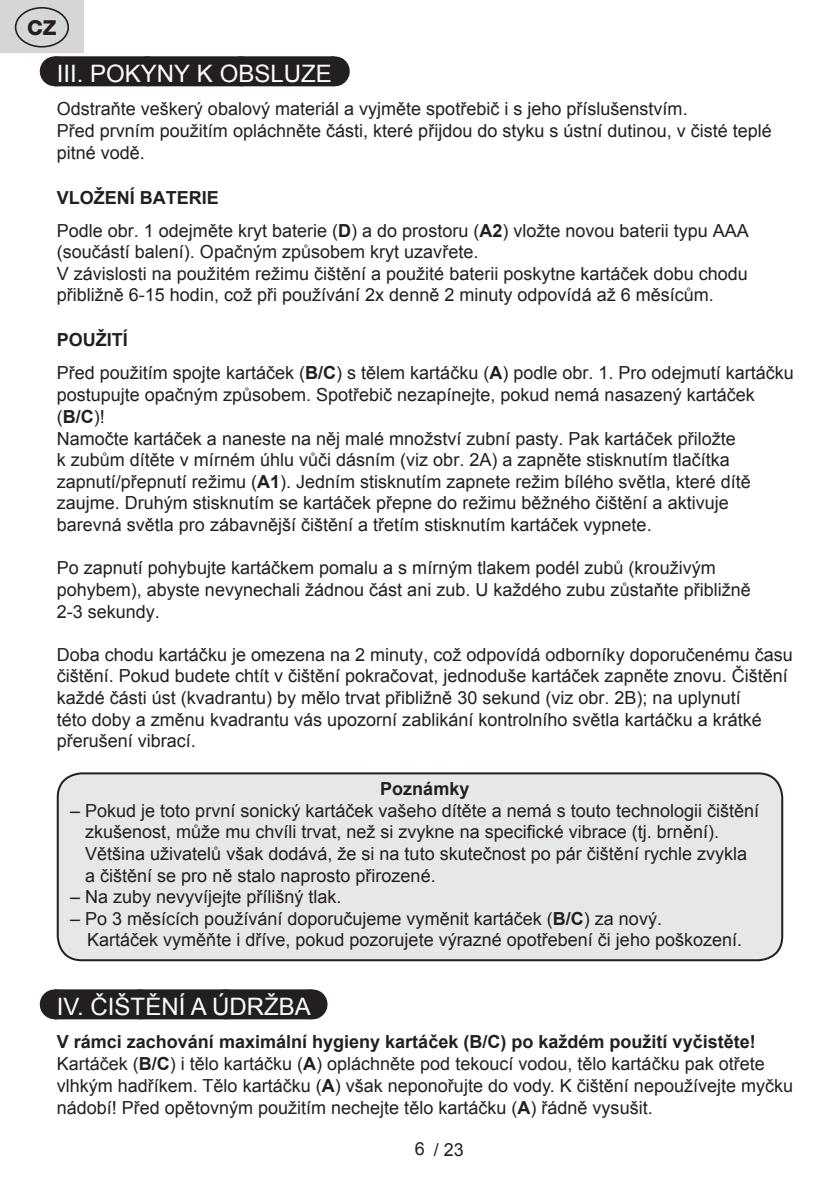
<style>
.page{position:relative;width:840px;height:1191px;background:#fff}
.page>*{position:absolute;margin:0;border:0;box-sizing:border-box;transform-origin:0 0}
.t1{font:24px "Arial";color:#fff}
.t2{font:800 20.6px "Helvetica Neue OT";color:#231f20}
.t3{font:18px/21.6px "Arial";color:#231f20}
.t4{font:700 18px "Arial";color:#231f20}
.s1{font-weight:700}
</style>
<div class="page">
<div style="left:0;top:0;width:83px;height:53px;background:#d5d6d8"></div>
<div style="left:15px;top:7px;width:54px;height:41px;border:2px solid #231f20;border-radius:50%"></div>
<div style="left:55px;top:56px;width:278px;height:30px;background:#231f20"></div>
<svg style="left:148px;top:56px;width:139px;height:1px"></svg>
<hr style="left:333px;top:56px;width:1px;height:30px;background:#231f20">
<div style="left:55px;top:989px;width:256px;height:30px;background:#231f20"></div>
<svg style="left:140px;top:989px;width:128px;height:1px"></svg>
<hr style="left:311px;top:989px;width:1px;height:30px;background:#231f20">
<div style="left:58px;top:773px;width:723px;height:187px;background:#e6e7e9;border-radius:24px"></div>
<div style="left:57px;top:772px;width:725px;height:189px;border:2px solid #231f20;border-radius:24px"></div>
<p class="t2" style="left:27px;top:15px;width:31px">CZ</p>
<h1 class="t1" style="left:57px;top:57px;width:276px">III. POKYNY K OBSLUZE</h1>
<p class="t3" style="left:57px;top:98px;width:716px">Odstraňte veškerý obalový materiál a vyjměte spotřebič i s jeho příslušenstvím.<br>Před prvním použitím opláchněte části, které přijdou do styku s ústní dutinou, v čisté teplé pitné vodě.</p>
<p class="t3" style="left:57px;top:181px;width:693px;line-height:33px"><span class="s1">VLOŽENÍ BATERIE<br></span>Podle obr. 1 odejměte kryt baterie (<span class="s1">D</span>) a do prostoru (<span class="s1">A2</span>) vložte novou baterii typu AAA</p>
<p class="t3" style="left:57px;top:241px;width:692px">(součástí balení). Opačným způsobem kryt uzavřete.<br>V závislosti na použitém režimu čištění a použité baterii poskytne kartáček dobu chodu přibližně 6-15 hodin, což při používání 2x denně 2 minuty odpovídá až 6 měsícům.</p>
<p class="t3" style="left:57px;top:323px;width:738px;line-height:33.4px"><span class="s1">POUŽITÍ<br></span>Před použitím spojte kartáček (<span class="s1">B/C</span>) s tělem kartáčku (<span class="s1">A</span>) podle obr. 1. Pro odejmutí kartáčku</p>
<p class="t3" style="left:57px;top:384px;width:699px">postupujte opačným způsobem. Spotřebič nezapínejte, pokud nemá nasazený kartáček (<span class="s1">B/C</span>)!<br>Namočte kartáček a naneste na něj malé množství zubní pasty. Pak kartáček přiložte<br>k zubům dítěte v mírném úhlu vůči dásním (viz obr. 2A) a zapněte stisknutím tlačítka zapnutí/přepnutí režimu (<span class="s1">A1</span>). Jedním stisknutím zapnete režim bílého světla, které dítě zaujme. Druhým stisknutím se kartáček přepne do režimu běžného čištění a aktivuje barevná světla pro zábavnější čištění a třetím stisknutím kartáček vypnete.</p>
<p class="t3" style="left:57px;top:557px;width:695px">Po zapnutí pohybujte kartáčkem pomalu a s mírným tlakem podél zubů (krouživým pohybem), abyste nevynechali žádnou část ani zub. U každého zubu zůstaňte přibližně<br>2-3 sekundy.</p>
<p class="t3" style="left:57px;top:644px;width:737px">Doba chodu kartáčku je omezena na 2 minuty, což odpovídá odborníky doporučenému času čištění. Pokud budete chtít v čištění pokračovat, jednoduše kartáček zapněte znovu. Čištění každé části úst (kvadrantu) by mělo trvat přibližně 30 sekund (viz obr. 2B); na uplynutí<br>této doby a změnu kvadrantu vás upozorní zablikání kontrolního světla kartáčku a krátké přerušení vibrací.</p>
<p class="t4" style="left:380px;top:777px;width:91px">Poznámky</p>
<p class="t3" style="left:85px;top:800px;width:675px;text-indent:-15px">– Pokud je toto první sonický kartáček vašeho dítěte a nemá s touto technologii čištění zkušenost, může mu chvíli trvat, než si zvykne na specifické vibrace (tj. brnění).<br>Většina uživatelů však dodává, že si na tuto skutečnost po pár čištění rychle zvykla a čištění se pro ně stalo naprosto přirozené.</p>
<p class="t3" style="left:70px;top:886px;width:273px">– Na zuby nevyvíjejte přílišný tlak.</p>
<p class="t3" style="left:87px;top:908px;width:656px;text-indent:-17px">– Po 3 měsících používání doporučujeme vyměnit kartáček (<span class="s1">B/C</span>) za nový.<br>Kartáček vyměňte i dříve, pokud pozorujete výrazné opotřebení či jeho poškození.</p>
<h1 class="t1" style="left:57px;top:990px;width:255px">IV. ČIŠTĚNÍ A ÚDRŽBA</h1>
<p class="t3" style="left:57px;top:1030px;width:737px"><span class="s1">V rámci zachování maximální hygieny kartáček (B/C) po každém použití vyčistěte!<br></span>Kartáček (<span class="s1">B/C</span>) i tělo kartáčku (<span class="s1">A</span>) opláchněte pod tekoucí vodou, tělo kartáčku pak otřete vlhkým hadříkem. Tělo kartáčku (<span class="s1">A</span>) však neponořujte do vody. K čištění nepoužívejte myčku nádobí! Před opětovným použitím nechejte tělo kartáčku (<span class="s1">A</span>) řádně vysušit.</p>
<p class="t3" style="left:415px;top:1138px;width:50px">6 / 23</p>
</div>
